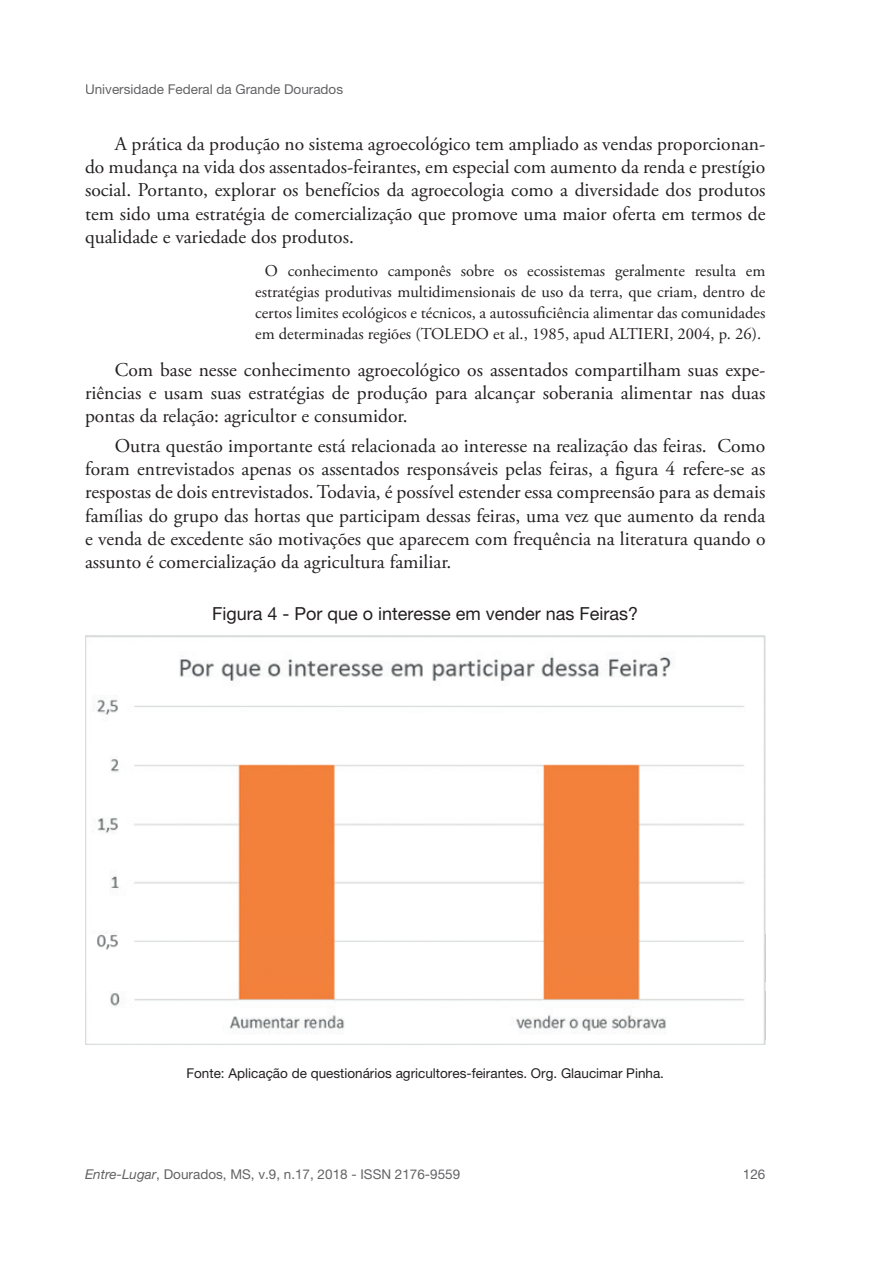
<style>
.page{position:relative;width:893px;height:1263px;background:#fff}
.page>*{position:absolute;margin:0;border:0;box-sizing:border-box;transform-origin:0 0}
.t1{font:19.5px/23.1px "Adobe Garamond Pro";color:#231f20;text-align:justify}
.t2{font:18px "Helvetica Neue LT Pro";color:#231f20}
.t3{font:16.5px/21px "Adobe Garamond Pro";color:#231f20;text-align:center}
.t4{font:13.5px "Helvetica Neue LT Pro";color:#636366}
.t5{font:13.5px "Helvetica Neue LT Pro";color:#231f20}
.s1{font-style:italic}
</style>
<div class="page">
<img style="left:85px;top:635px;width:680px;height:410px">
<img style="left:85px;top:934px;width:680px;height:48px">
<img style="left:85px;top:992px;width:680px;height:47px">
<p class="t4" style="left:85px;top:81px;width:260px">Universidade Federal da Grande Dourados</p>
<p class="t1" style="left:85px;top:133px;width:682px;text-indent:30px">A prática da produção no sistema agroecológico tem ampliado as vendas proporcionan&shy;do mudança na vida dos assentados-feirantes, em especial com aumento da renda e prestígio social. Portanto, explorar os benefícios da agroecologia como a diversidade dos produtos tem sido uma estratégia de comercialização que promove uma maior oferta em termos de qualidade e variedade dos produtos.</p>
<p class="t3" style="left:255px;top:261px;width:512px">O conhecimento camponês sobre os ecossistemas geralmente resulta em estratégias produtivas multidimensionais de uso da terra, que criam, dentro de certos limites ecológicos e técnicos, a autossuficiência alimentar das comunidades em determinadas regiões (TOLEDO et al., 1985, apud ALTIERI, 2004, p. 26).</p>
<p class="t1" style="left:85px;top:359px;width:682px;text-indent:30px">Com base nesse conhecimento agroecológico os assentados compartilham suas expe&shy;riências e usam suas estratégias de produção para alcançar soberania alimentar nas duas pontas da relação: agricultor e consumidor.</p>
<p class="t1" style="left:85px;top:435px;width:682px;text-indent:30px">Outra questão importante está relacionada ao interesse na realização das feiras. Como foram entrevistados apenas os assentados responsáveis pelas feiras, a figura 4 refere-se as respostas de dois entrevistados. Todavia, é possível estender essa compreensão para as demais famílias do grupo das hortas que participam dessas feiras, uma vez que aumento da renda e venda de excedente são motivações que aparecem com frequência na literatura quando o assunto é comercialização da agricultura familiar.</p>
<p class="t2" style="left:212px;top:602px;width:428px">Figura 4 - Por que o interesse em vender nas Feiras?</p>
<p class="t5" style="left:186px;top:1065px;width:479px">Fonte: Aplicação de questionários agricultores-feirantes. Org. Glaucimar Pinha.</p>
<p class="t4" style="left:85px;top:1166px;width:377px"><span class="s1">Entre-Lugar</span>, Dourados, MS, v.9, n.17, 2018 - ISSN 2176-9559</p>
<p class="t4" style="left:743px;top:1166px;width:24px">126</p>
</div>
